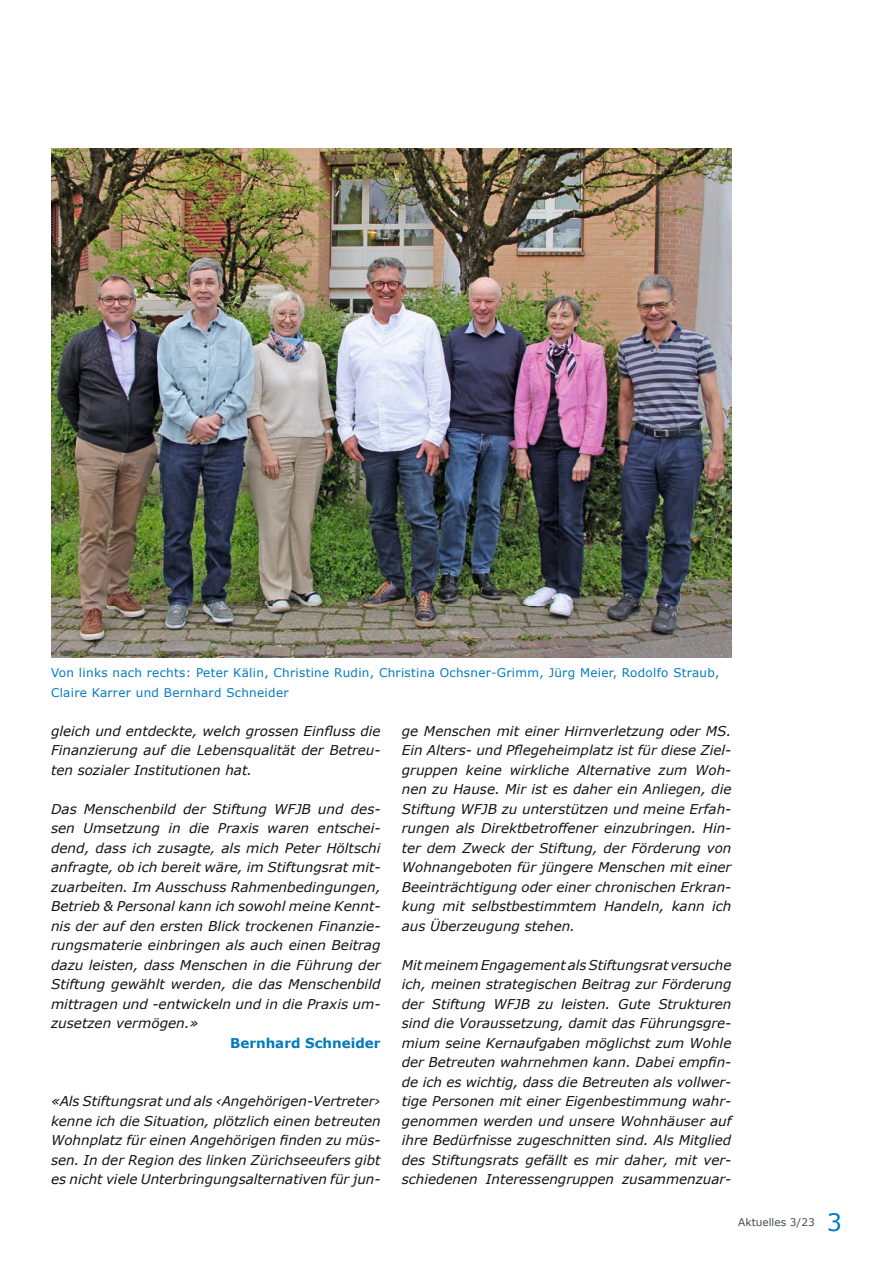
<style>
.page{position:relative;width:893px;height:1263px;background:#fff}
.page>*{position:absolute;margin:0;border:0;box-sizing:border-box;transform-origin:0 0}
.t1{font:24px "Verdana";color:#007bbb}
.t2{font:italic 13.5px/19.5px "Verdana";color:#131413;text-align:justify}
.t3{font:700 13.5px "Verdana";color:#007bbb}
.t4{font:12px/19.5px "Verdana";letter-spacing:.025em;color:#007bbb}
.t5{font:10.5px "Verdana";color:#444e53}
</style>
<div class="page">
<img style="left:51px;top:149px;width:680px;height:509px">
<p class="t4" style="left:51px;top:663px;width:670px">Von links nach rechts: Peter Kälin, Christine Rudin, Christina Ochsner-Grimm, Jürg Meier, Rodolfo Straub,<br>Claire Karrer und Bernhard Schneider</p>
<p class="t2" style="left:51px;top:721px;width:331px">gleich und entdeckte, welch grossen Einfluss die Finanzierung auf die Lebensqualität der Betreu&shy;ten sozialer Institutionen hat.</p>
<p class="t2" style="left:51px;top:799px;width:331px">Das Menschenbild der Stiftung WFJB und des&shy;sen Umsetzung in die Praxis waren entschei&shy;dend, dass ich zusagte, als mich Peter Höltschi anfragte, ob ich bereit wäre, im Stiftungsrat mit&shy;zuarbeiten. Im Ausschuss Rahmenbedingungen, Betrieb &amp; Personal kann ich sowohl meine Kennt&shy;nis der auf den ersten Blick trockenen Finanzie&shy;rungsmaterie einbringen als auch einen Beitrag dazu leisten, dass Menschen in die Führung der Stiftung gewählt werden, die das Menschenbild mittragen und -entwickeln und in die Praxis um&shy;zusetzen vermögen.»</p>
<p class="t3" style="left:230px;top:1033px;width:152px">Bernhard Schneider</p>
<p class="t2" style="left:51px;top:1091px;width:331px">«Als Stiftungsrat und als ‹Angehörigen-Vertreter› kenne ich die Situation, plötzlich einen betreuten Wohnplatz für einen Angehörigen finden zu müs&shy;sen. In der Region des linken Zürichsee ufers gibt es nicht viele Unterbringungsalternativen für jun-</p>
<p class="t2" style="left:402px;top:721px;width:331px">ge Menschen mit einer Hirnverletzung oder MS.<br>Ein Alters- und Pflegeheimplatz ist für diese Ziel&shy;gruppen keine wirkliche Alternative zum Woh&shy;nen zu Hause. Mir ist es daher ein Anliegen, die Stiftung WFJB zu unterstützen und meine Erfah&shy;rungen als Direktbetroffener einzubringen. Hin&shy;ter dem Zweck der Stiftung, der Förderung von Wohnangeboten für jüngere Menschen mit einer Beeinträchtigung oder einer chronischen Erkran&shy;kung mit selbstbestimmtem Handeln, kann ich aus Überzeugung stehen.</p>
<p class="t2" style="left:402px;top:955px;width:331px">Mit meinem Engagement als Stiftungsrat ver suche ich, meinen strategischen Beitrag zur Förderung der Stiftung WFJB zu leisten. Gute Strukturen sind die Voraussetzung, damit das Führungsgre&shy;mium seine Kernaufgaben möglichst zum Wohle der Betreuten wahrnehmen kann. Dabei empfin&shy;de ich es wichtig, dass die Betreuten als vollwer&shy;tige Personen mit einer Eigenbestimmung wahr&shy;genommen werden und unsere Wohnhäuser auf ihre Bedürfnisse zugeschnitten sind. Als Mitglied des Stiftungsrats gefällt es mir daher, mit ver&shy;schiedenen Interessengruppen zusammenzuar-</p>
<p class="t5" style="left:738px;top:1215px;width:78px">Aktuelles 3/23</p>
<h1 class="t1" style="left:827px;top:1205px;width:17px">3</h1>
</div>
